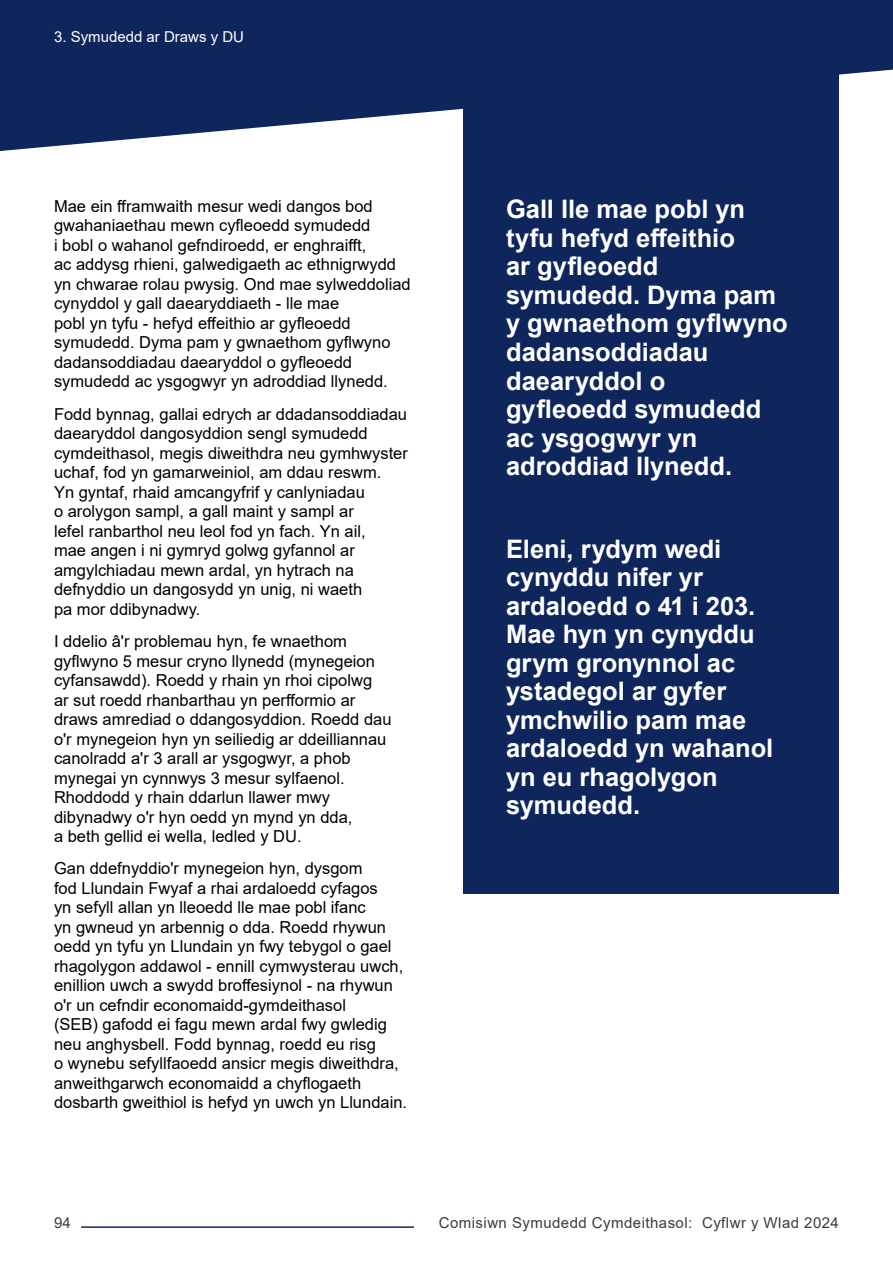
<style>
.page{position:relative;width:893px;height:1263px;background:#fff}
.page>*{position:absolute;margin:0;border:0;box-sizing:border-box;transform-origin:0 0}
.t1{font:700 25.5px/28.5px "Arial";color:#fff}
.t2{font:16.5px/19.5px "Arial";color:#000}
.t3{font:15px "Arial";letter-spacing:.03em;color:#3c3c3b}
.t4{font:15px "Arial";color:#fff}
</style>
<div class="page">
<hr style="left:81px;top:1226px;width:333px;height:2px;background:#0f265c">
<svg style="left:0;top:0;width:893px;height:151px;background:#314473"></svg>
<div style="left:463px;top:55px;width:376px;height:839px;background:#0f265c"></div>
<p class="t4" style="left:54px;top:26px;width:192px">3. Symudedd ar Draws y DU</p>
<p class="t2" style="left:54px;top:196px;width:358px">Mae ein fframwaith mesur wedi dangos bod gwahaniaethau mewn cyfleoedd symudedd<br>i bobl o wahanol gefndiroedd, er enghraifft,<br>ac addysg rhieni, galwedigaeth ac ethnigrwydd yn chwarae rolau pwysig. Ond mae sylweddoliad cynyddol y gall daearyddiaeth - lle mae<br>pobl yn tyfu - hefyd effeithio ar gyfleoedd symudedd. Dyma pam y gwnaethom gyflwyno dadansoddiadau daearyddol o gyfleoedd symudedd ac ysgogwyr yn adroddiad llynedd.</p>
<p class="t2" style="left:54px;top:404px;width:355px">Fodd bynnag, gallai edrych ar ddadansoddiadau daearyddol dangosyddion sengl symudedd cymdeithasol, megis diweithdra neu gymhwyster uchaf, fod yn gamarweiniol, am ddau reswm.<br>Yn gyntaf, rhaid amcangyfrif y canlyniadau<br>o arolygon sampl, a gall maint y sampl ar<br>lefel ranbarthol neu leol fod yn fach. Yn ail,<br>mae angen i ni gymryd golwg gyfannol ar amgylchiadau mewn ardal, yn hytrach na defnyddio un dangosydd yn unig, ni waeth<br>pa mor ddibynadwy.</p>
<p class="t2" style="left:54px;top:631px;width:339px">I ddelio â'r problemau hyn, fe wnaethom gyflwyno 5 mesur cryno llynedd (mynegeion cyfansawdd). Roedd y rhain yn rhoi cipolwg<br>ar sut roedd rhanbarthau yn perfformio ar draws amrediad o ddangosyddion. Roedd dau o'r mynegeion hyn yn seiliedig ar ddeilliannau canolradd a'r 3 arall ar ysgogwyr, a phob mynegai yn cynnwys 3 mesur sylfaenol.<br>Rhoddodd y rhain ddarlun llawer mwy dibynadwy o'r hyn oedd yn mynd yn dda,<br>a beth gellid ei wella, ledled y DU.</p>
<p class="t2" style="left:54px;top:859px;width:355px">Gan ddefnyddio'r mynegeion hyn, dysgom<br>fod Llundain Fwyaf a rhai ardaloedd cyfagos<br>yn sefyll allan yn lleoedd lle mae pobl ifanc<br>yn gwneud yn arbennig o dda. Roedd rhywun oedd yn tyfu yn Llundain yn fwy tebygol o gael rhagolygon addawol - ennill cymwysterau uwch, enillion uwch a swydd broffesiynol - na rhywun o'r un cefndir economaidd-gymdeithasol<br>(SEB) gafodd ei fagu mewn ardal fwy gwledig neu anghysbell. Fodd bynnag, roedd eu risg<br>o wynebu sefyllfaoedd ansicr megis diweithdra, anweithgarwch economaidd a chyflogaeth dosbarth gweithiol is hefyd yn uwch yn Llundain.</p>
<h1 class="t1" style="left:506px;top:195px;width:283px">Gall lle mae pobl yn tyfu hefyd effeithio<br>ar gyfleoedd symudedd. Dyma pam y gwnaethom gyflwyno dadansoddiadau daearyddol o gyfleoedd symudedd ac ysgogwyr yn adroddiad llynedd.</h1>
<h1 class="t1" style="left:506px;top:535px;width:269px">Eleni, rydym wedi cynyddu nifer yr ardaloedd o 41 i 203.<br>Mae hyn yn cynyddu grym gronynnol ac ystadegol ar gyfer ymchwilio pam mae ardaloedd yn wahanol yn eu rhagolygon symudedd.</h1>
<p class="t3" style="left:54px;top:1212px;width:18px">94</p>
<p class="t3" style="left:439px;top:1212px;width:402px">Comisiwn Symudedd Cymdeithasol: Cyflwr y Wlad 2024</p>
</div>
